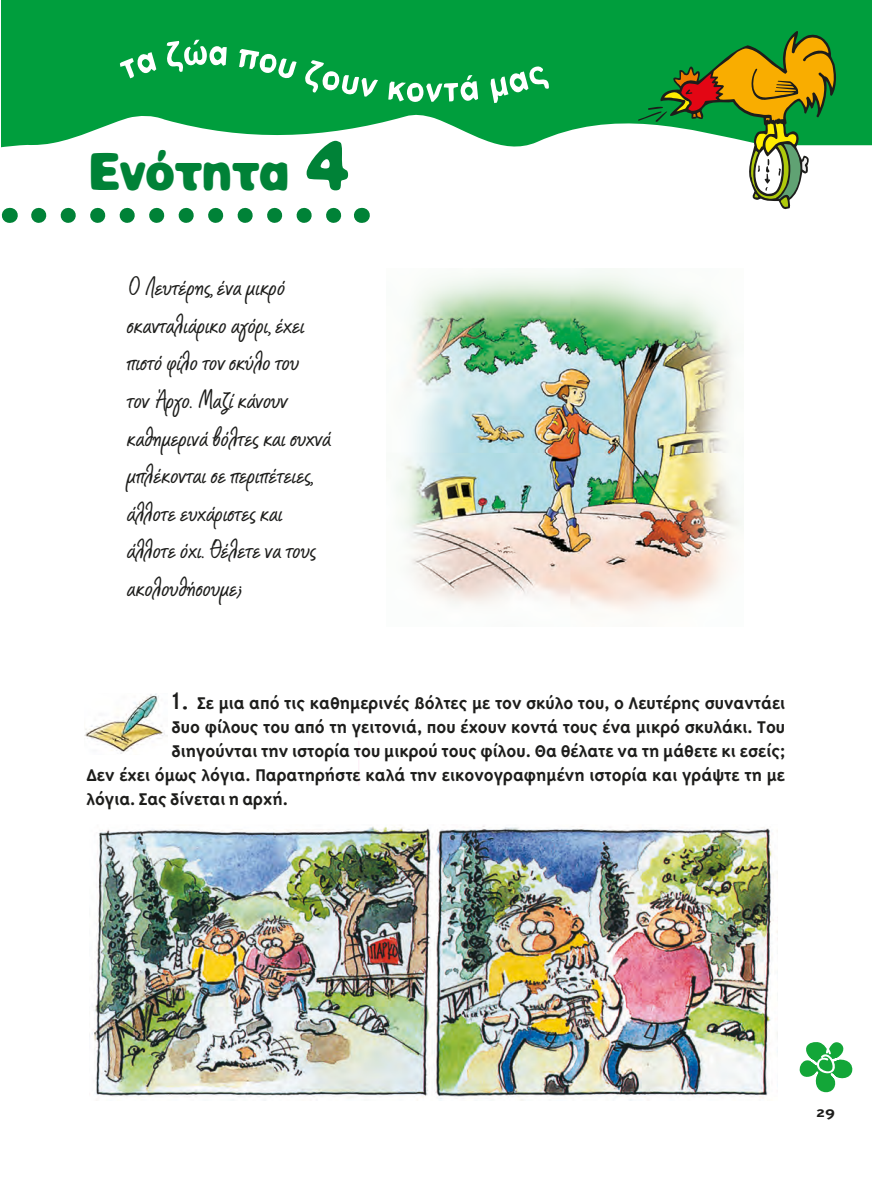
<style>
.page{position:relative;width:872px;height:1191px;background:#fff}
.page>*{position:absolute;margin:0;border:0;box-sizing:border-box;transform-origin:0 0}
.K_ÓÔÓÈÎ{font:54px "CF Fat";color:#008237;scale:.9 1}
.DIDAGMA{font:30px/37.5px "CF Marker";color:#1d1d1b}
.KEIMENO{font:700 19.5px "Triplex Sans Gr";color:#1d1d1b}
.KEIMENO-2{font:700 16.5px "Triplex Sans Gr";color:#1d1d1b;scale:1.2 1}
.s1{font-size:72px}
.s2{font-weight:300;font-size:36px}
</style>
<div class="page">
<svg style="left:2px;top:0;width:870px;height:148px;background:#1ea954"></svg>
<svg style="left:120px;top:52px;width:36px;height:26px"></svg>
<svg style="left:166px;top:40px;width:61px;height:32px"></svg>
<svg style="left:239px;top:49px;width:57px;height:30px"></svg>
<svg style="left:305px;top:60px;width:73px;height:37px"></svg>
<svg style="left:388px;top:75px;width:90px;height:27px"></svg>
<svg style="left:490px;top:66px;width:59px;height:37px"></svg>
<svg style="left:638px;top:31px;width:198px;height:178px"></svg>
<img style="left:396px;top:270px;width:346px;height:343px">
<img style="left:85px;top:693px;width:82px;height:61px">
<img style="left:92px;top:826px;width:685px;height:273px">
<svg style="left:799px;top:1042px;width:54px;height:51px"></svg>
<svg style="left:39px;top:208px;width:303px;height:15px"></svg>
<svg style="left:9px;top:208px;width:1px;height:15px"></svg>
<svg style="left:361px;top:208px;width:1px;height:15px"></svg>
<p class="K_ÓÔÓÈÎ" style="left:89px;top:140px;width:289px">Eνότητα <span class="s1">4</span></p>
<p class="DIDAGMA" style="left:127px;top:269px;width:206px">Ο Λευτέρης, ένα μικρό σκανταλιάρικο αγόρι, έχει πιστό φίλο τον σκύλο του<br>τον Άργο. Μαζί κάνουν καθημερινά βόλτες και συχνά μπλέκονται σε περιπέτειες, άλλοτε ευχάριστες και άλλοτε όχι. Θέλετε να τους ακολουθήσουμε;</p>
<p class="KEIMENO" style="left:171px;top:692px;width:615px"><span class="s2">1.</span> Σε μια από τις καθημερινές βόλτες με τον σκύλο του, ο Λευτέρης συναντάει</p>
<p class="KEIMENO" style="left:171px;top:716px;width:615px">δυο φίλους του από τη γειτονιά, που έχουν κοντά τους ένα μικρό σκυλάκι. Του</p>
<p class="KEIMENO" style="left:171px;top:740px;width:615px">διηγούνται την ιστορία του μικρού τους φίλου. Θα θέλατε να τη μάθετε κι εσείς;</p>
<p class="KEIMENO" style="left:86px;top:764px;width:700px">Δεν έχει όμως λόγια. Παρατηρήστε καλά την εικονογραφημένη ιστορία και γράψτε τη με</p>
<p class="KEIMENO" style="left:86px;top:788px;width:203px">λόγια. Σας δίνεται η αρχή.</p>
<p class="KEIMENO-2" style="left:816px;top:1103px;width:17px">29</p>
</div>
